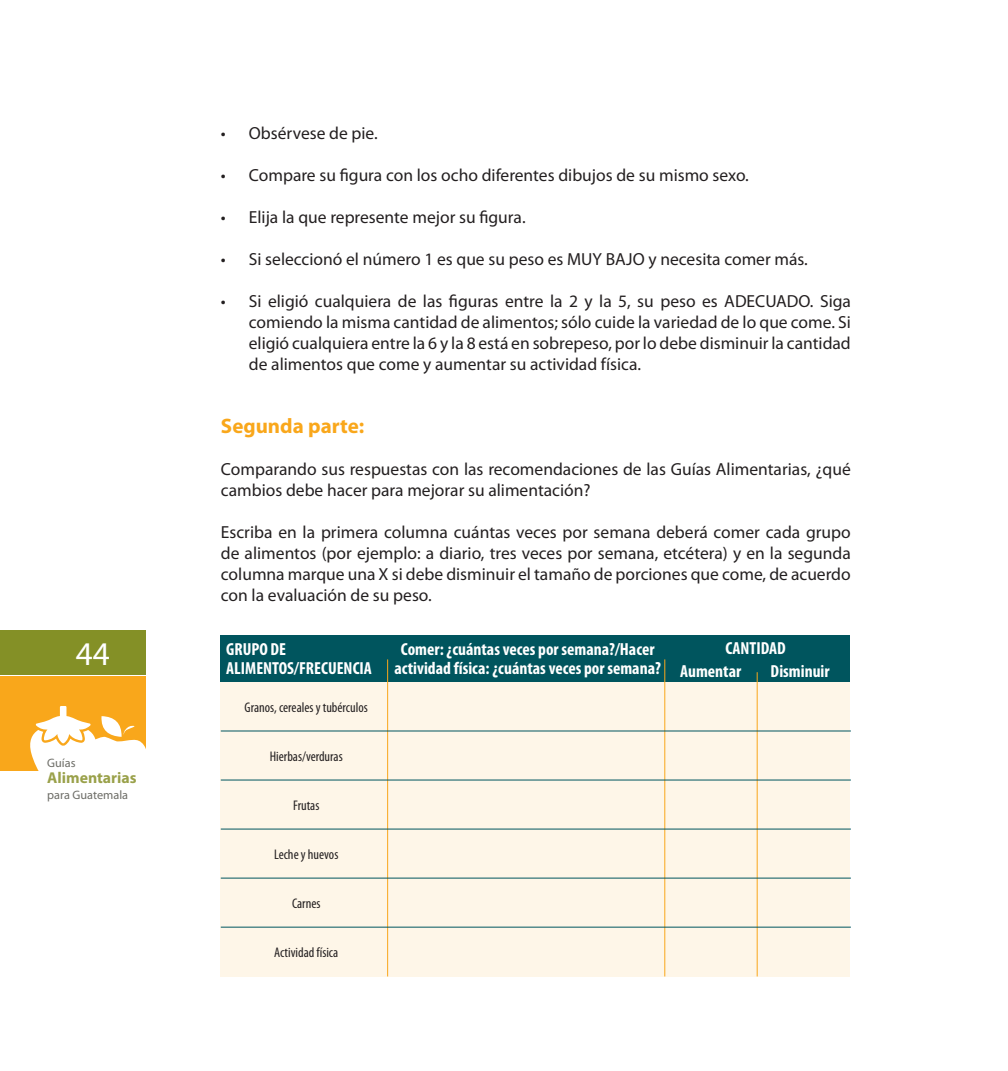
<style>
.page{position:relative;width:1008px;height:1071px;background:#fff}
.page>*{position:absolute;margin:0;border:0;box-sizing:border-box;transform-origin:0 0}
.t1{font:33.25px "Myriad Pro";color:#fff}
.t2{font:700 21px "Myriad Pro";color:#f9a71b}
.t3{font:17.5px/21px "Myriad Pro";color:#231f20;text-align:justify}
.t4{font:700 condensed 17.5px "Myriad Pro";color:#fff}
.t5{font:700 15.75px "Myriad Pro";color:#9aa14a}
.t6{font:condensed 14px "Myriad Pro";color:#231f20}
.t7{font:12.25px "Myriad Pro";color:#6d6d67}
</style>
<div class="page">
<div style="left:0;top:677px;width:146px;height:94px;background:#f9a71b"></div>
<div style="left:0;top:630px;width:146px;height:45px;background:#849026"></div>
<svg style="left:30px;top:706px;width:116px;height:65px"></svg>
<div style="left:220px;top:679px;width:630px;height:297px;background:#fef6e8"></div>
<div style="left:220px;top:635px;width:630px;height:47px;background:#00555e"></div>
<hr style="left:664px;top:659px;width:1px;height:317px;background:#f9a71b">
<hr style="left:757px;top:672px;width:1px;height:304px;background:#f9a71b">
<hr style="left:387px;top:659px;width:1px;height:317px;background:#f9a71b">
<hr style="left:221px;top:731px;width:630px;height:1px;background:#00555e">
<hr style="left:221px;top:780px;width:630px;height:1px;background:#00555e">
<hr style="left:221px;top:829px;width:630px;height:1px;background:#00555e">
<hr style="left:221px;top:878px;width:630px;height:1px;background:#00555e">
<hr style="left:221px;top:927px;width:630px;height:1px;background:#00555e">
<h1 class="t1" style="left:76px;top:633px;width:36px">44</h1>
<p class="t7" style="left:47px;top:755px;width:30px">Guías</p>
<p class="t5" style="left:47px;top:767px;width:91px">Alimentarias</p>
<p class="t7" style="left:47px;top:787px;width:82px">para Guatemala</p>
<p class="t3" style="left:221px;top:122px;width:158px">• Obsérvese de pie.</p>
<p class="t3" style="left:221px;top:164px;width:530px">• Compare su figura con los ocho diferentes dibujos de su mismo sexo.</p>
<p class="t3" style="left:221px;top:206px;width:306px">• Elija la que represente mejor su figura.</p>
<p class="t3" style="left:221px;top:248px;width:589px">• Si seleccionó el número 1 es que su peso es MUY BAJO y necesita comer más.</p>
<p class="t3" style="left:249px;top:290px;width:604px;text-indent:-28px">• Si eligió cualquiera de las figuras entre la 2 y la 5, su peso es ADECUADO. Siga comiendo la misma cantidad de alimentos; sólo cuide la variedad de lo que come. Si eligió cualquiera entre la 6 y la 8 está en sobrepeso, por lo debe disminuir la cantidad de alimentos que come y aumentar su actividad física.</p>
<p class="t2" style="left:221px;top:412px;width:145px">Segunda parte:</p>
<p class="t3" style="left:221px;top:458px;width:632px">Comparando sus respuestas con las recomendaciones de las Guías Alimentarias, ¿qué cambios debe hacer para mejorar su alimentación?</p>
<p class="t3" style="left:221px;top:521px;width:631px">Escriba en la primera columna cuántas veces por semana deberá comer cada grupo de alimentos (por ejemplo: a diario, tres veces por semana, etcétera) y en la segunda columna marque una X si debe disminuir el tamaño de porciones que come, de acuerdo con la evaluación de su peso.</p>
<p class="t4" style="left:226px;top:638px;width:61px">GRUPO DE</p>
<p class="t4" style="left:226px;top:658px;width:147px">ALIMENTOS/FRECUENCIA</p>
<p class="t6" style="left:245px;top:698px;width:125px">Granos, cereales y tubérculos</p>
<p class="t6" style="left:270px;top:747px;width:74px">Hierbas/verduras</p>
<p class="t6" style="left:293px;top:796px;width:28px">Frutas</p>
<p class="t6" style="left:274px;top:845px;width:66px">Leche y huevos</p>
<p class="t6" style="left:292px;top:894px;width:30px">Carnes</p>
<p class="t6" style="left:274px;top:943px;width:66px">Actividad física</p>
<p class="t4" style="left:401px;top:638px;width:255px">Comer: ¿cuántas veces por semana?/Hacer</p>
<p class="t4" style="left:725px;top:637px;width:62px">CANTIDAD</p>
<p class="t4" style="left:394px;top:658px;width:268px">actividad física: ¿cuántas veces por semana?</p>
<p class="t4" style="left:680px;top:660px;width:63px">Aumentar</p>
<p class="t4" style="left:771px;top:660px;width:61px">Disminuir</p>
</div>
